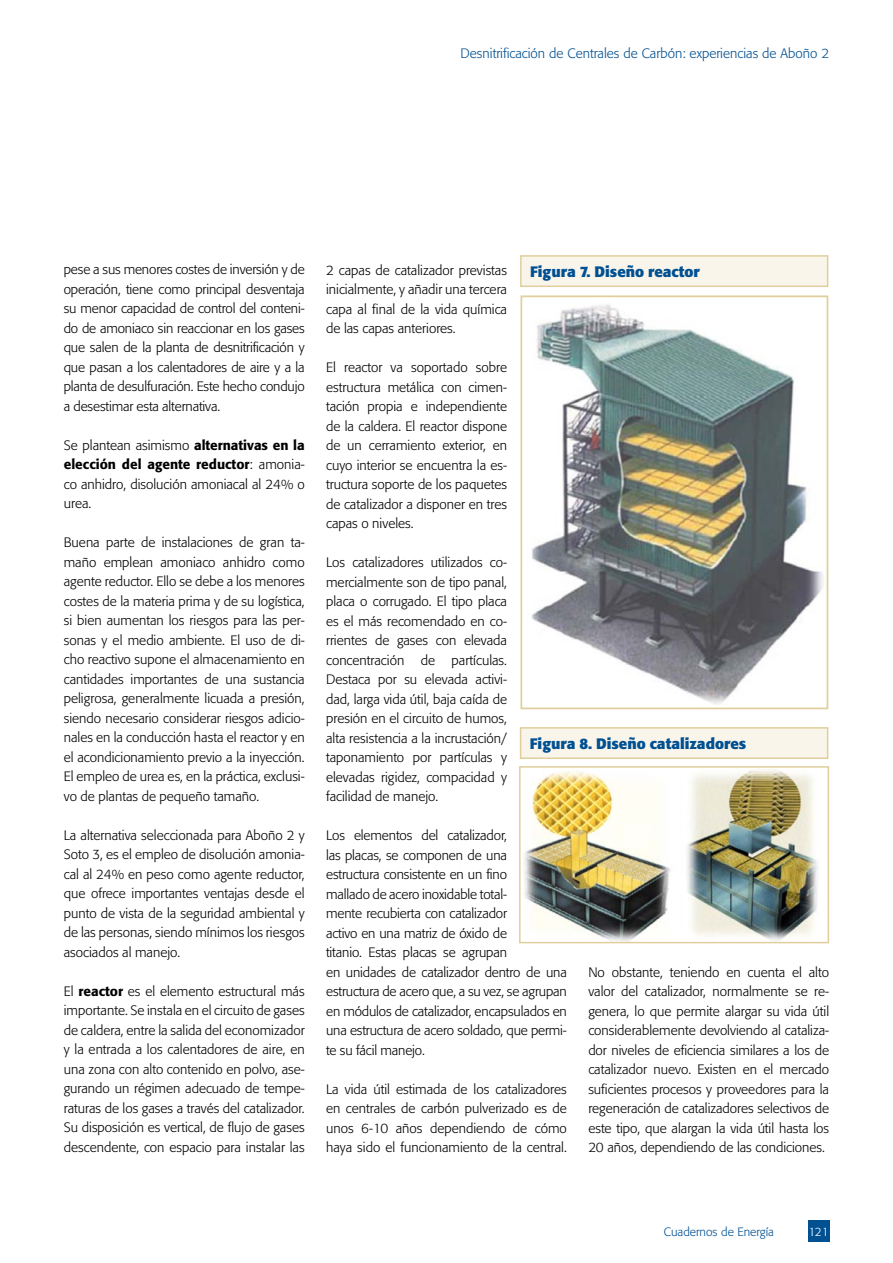
<style>
.page{position:relative;width:893px;height:1263px;background:#fff}
.page>*{position:absolute;margin:0;border:0;box-sizing:border-box;transform-origin:0 0}
.t1{font:700 15px "Formata";color:#005092}
.t2{font:300 13.5px/19.5px "Formata";color:#000;text-align:justify}
.t3{font:300 13.5px "Formata";color:#005092}
.t4{font:300 12px "Formata";color:#005092}
.t5{font:300 12px "Formata";color:#fff}
.s1{font-weight:500}
</style>
<div class="page">
<div style="left:808px;top:1220px;width:21px;height:22px;background:#005092"></div>
<img style="left:532px;top:304px;width:291px;height:400px">
<div style="left:520px;top:295px;width:308px;height:414px;border:2px solid #e0cf9c"></div>
<img style="left:524px;top:769px;width:294px;height:171px">
<div style="left:519px;top:766px;width:310px;height:177px;border:2px solid #e0cf9c"></div>
<div style="left:521px;top:256px;width:307px;height:30px;background:#f9f5eb"></div>
<div style="left:520px;top:255px;width:308px;height:32px;border:2px solid #e0cf9c"></div>
<div style="left:521px;top:728px;width:307px;height:30px;background:#f9f5eb"></div>
<div style="left:520px;top:727px;width:308px;height:32px;border:2px solid #e0cf9c"></div>
<p class="t3" style="left:461px;top:46px;width:370px">Desnitrificación de Centrales de Carbón: experiencias de Aboño 2</p>
<p class="t2" style="left:64px;top:260px;width:242px">pese a sus menores costes de inversión y de operación, tiene como principal desventaja su menor capacidad de control del conteni&shy;do de amoniaco sin reaccionar en los gases que salen de la planta de desnitrificación y que pasan a los calentadores de aire y a la planta de desulfuración. Este hecho condujo a desestimar esta alternativa.</p>
<p class="t2" style="left:64px;top:435px;width:242px">Se plantean asimismo <span class="s1">alternativas en la elección del agente reductor</span>: amonia&shy;co anhidro, disolución amoniacal al 24% o urea.</p>
<p class="t2" style="left:64px;top:533px;width:242px">Buena parte de instalaciones de gran ta&shy;maño emplean amoniaco anhidro como agente reductor. Ello se debe a los menores costes de la materia prima y de su logística, si bien aumentan los riesgos para las per&shy;sonas y el medio ambiente. El uso de di&shy;cho reactivo supone el almacenamiento en cantidades importantes de una sustancia peligrosa, generalmente licuada a presión, siendo necesario considerar riesgos adicio&shy;nales en la conducción hasta el reactor y en el acondicionamiento previo a la inyección.<br>El empleo de urea es, en la práctica, exclusi&shy;vo de plantas de pequeño tamaño.</p>
<p class="t2" style="left:64px;top:825px;width:242px">La alternativa seleccionada para Aboño 2 y Soto 3, es el empleo de disolución amonia&shy;cal al 24% en peso como agente reductor, que ofrece importantes ventajas desde el punto de vista de la seguridad ambiental y de las personas, siendo mínimos los riesgos asociados al manejo.</p>
<p class="t2" style="left:64px;top:981px;width:242px">El <span class="s1">reactor</span> es el elemento estructural más importante. Se instala en el circuito de gases de caldera, entre la salida del economizador y la entrada a los calentadores de aire, en una zona con alto contenido en polvo, ase&shy;gurando un régimen adecuado de tempe&shy;raturas de los gases a través del catalizador.<br>Su disposición es vertical, de flujo de gases descendente, con espacio para instalar las</p>
<p class="t2" style="left:326px;top:260px;width:182px">2 capas de catalizador previstas inicialmente, y añadir una tercera capa al final de la vida química de las capas anteriores.</p>
<p class="t2" style="left:326px;top:358px;width:182px">El reactor va soportado sobre estructura metálica con cimen&shy;tación propia e independiente de la caldera. El reactor dispone de un cerramiento exterior, en cuyo interior se encuentra la es&shy;tructura soporte de los paquetes de catalizador a disponer en tres capas o niveles.</p>
<p class="t2" style="left:326px;top:553px;width:182px">Los catalizadores utilizados co&shy;mercialmente son de tipo panal, placa o corrugado. El tipo placa es el más recomendado en co&shy;rrientes de gases con elevada concentración de partículas.<br>Destaca por su elevada activi&shy;dad, larga vida útil, baja caída de presión en el circuito de humos, alta resistencia a la incrustación/ taponamiento por partículas y elevadas rigidez, compacidad y facilidad de manejo.</p>
<p class="t2" style="left:326px;top:826px;width:242px;text-align:left">Los elementos del catalizador,<br>las placas, se componen de una<br>estructura consistente en un fino<br>mallado de acero inoxidable total-<br>mente recubierta con catalizador<br>activo en una matriz de óxido de<br>titanio. Estas placas se agrupan<br>en unidades de catalizador dentro de una estructura de acero que, a su vez, se agrupan en módulos de catalizador, encapsulados en una estructura de acero soldado, que permi&shy;te su fácil manejo.</p>
<p class="t2" style="left:326px;top:1079px;width:242px">La vida útil estimada de los catalizadores en centrales de carbón pulverizado es de unos 6-10 años dependiendo de cómo haya sido el funcionamiento de la central.</p>
<p class="t1" style="left:530px;top:262px;width:171px">Figura 7. Diseño reactor</p>
<p class="t1" style="left:530px;top:734px;width:218px">Figura 8. Diseño catalizadores</p>
<p class="t2" style="left:588px;top:962px;width:242px">No obstante, teniendo en cuenta el alto valor del catalizador, normalmente se re&shy;genera, lo que permite alargar su vida útil considerablemente devolviendo al cataliza&shy;dor niveles de eficiencia similares a los de catalizador nuevo. Existen en el mercado suficientes procesos y proveedores para la regeneración de catalizadores selectivos de este tipo, que alargan la vida útil hasta los 20 años, dependiendo de las condiciones.</p>
<p class="t4" style="left:664px;top:1224px;width:112px">Cuadernos de Energía</p>
<p class="t5" style="left:808px;top:1224px;width:22px">121</p>
</div>
